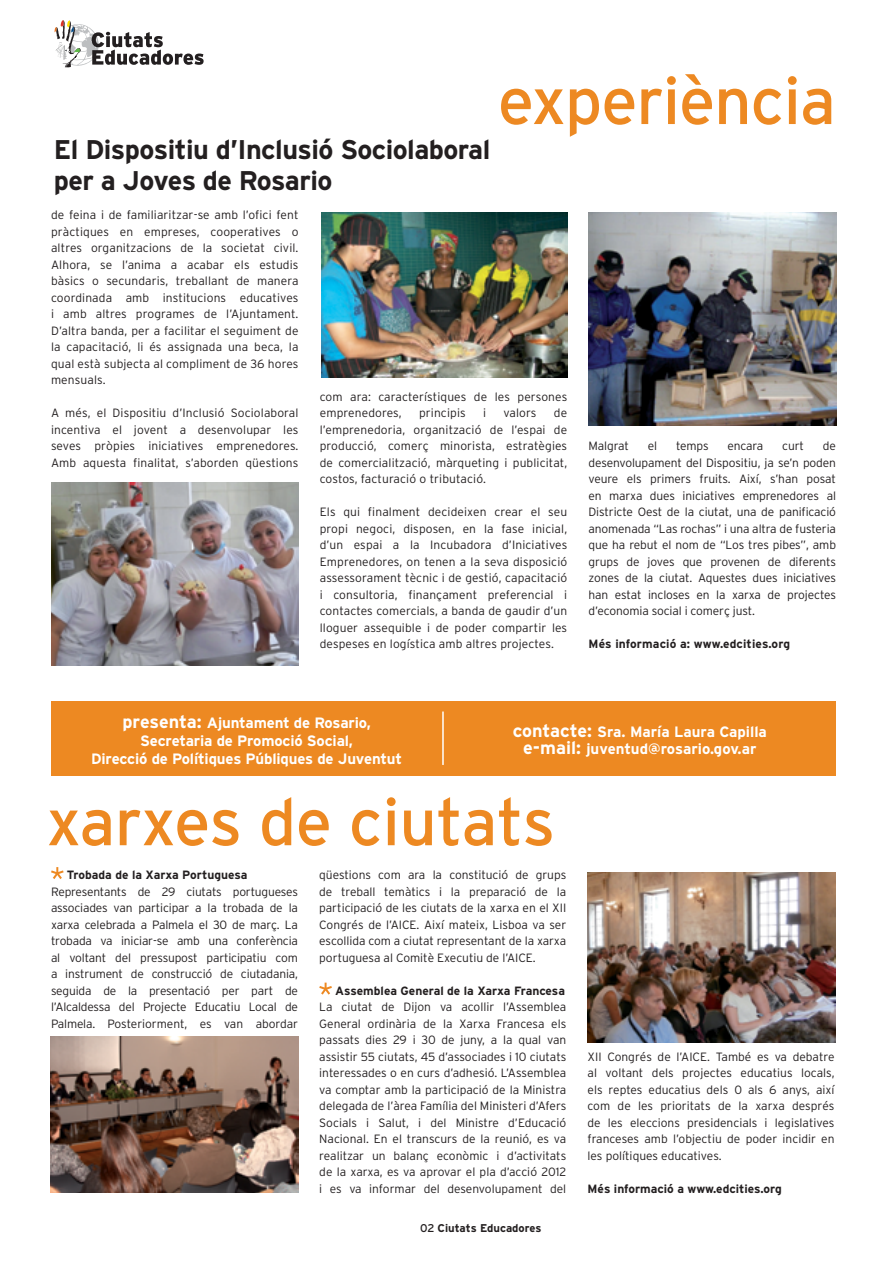
<style>
.page{position:relative;width:893px;height:1263px;background:#fff}
.page>*{position:absolute;margin:0;border:0;box-sizing:border-box;transform-origin:0 0}
.t1{font:66px "Interstate";letter-spacing:-.02em;color:#ed8922}
.t2{font:700 27px/31.5px "Interstate";letter-spacing:-.02em;color:#231f20}
.t3{font:700 15px/18px "Interstate";letter-spacing:-.01em;color:#fff;text-align:center}
.t4{font:300 12px/16.5px "Interstate";color:#231f20;text-align:justify}
.t5{font:700 12px "Interstate";color:#231f20}
.t6{font:700 11.25px "Interstate";color:#231f20}
.s1{font-size:18px}
.s2{font-weight:400}
</style>
<div class="page">
<svg style="left:51px;top:867px;width:13px;height:12px"></svg>
<svg style="left:319px;top:982px;width:13px;height:13px"></svg>
<div style="left:51px;top:701px;width:785px;height:75px;background:#ed8922"></div>
<img style="left:51px;top:483px;width:247px;height:182px">
<hr style="left:442px;top:711px;width:2px;height:54px;background:#fff">
<img style="left:588px;top:213px;width:248px;height:212px">
<img style="left:321px;top:213px;width:246px;height:164px">
<svg style="left:54px;top:20px;width:150px;height:48px"></svg>
<img style="left:51px;top:1036px;width:247px;height:157px">
<img style="left:588px;top:873px;width:247px;height:170px">
<h2 class="t2" style="left:54px;top:133px;width:438px">El Dispositiu d’Inclusió Sociolaboral per a Joves de Rosario</h2>
<h1 class="t1" style="left:498px;top:64px;width:340px">experiència</h1>
<p class="t4" style="left:51px;top:206px;width:249px">de feina i de familiaritzar-se amb l’ofici fent pràctiques en empreses, cooperatives o altres organitzacions de la societat civil.<br>Alhora, se l’anima a acabar els estudis bàsics o secundaris, treballant de manera coordinada amb institucions educatives i amb altres programes de l’Ajuntament.<br>D’altra banda, per a facilitar el seguiment de la capacitació, li és assignada una beca, la qual està subjecta al compliment de 36 hores mensuals.</p>
<p class="t4" style="left:51px;top:404px;width:249px">A més, el Dispositiu d’Inclusió Sociolaboral incentiva el jovent a desenvolupar les seves pròpies iniciatives emprenedores.<br>Amb aquesta finalitat, s’aborden qüestions</p>
<p class="t4" style="left:320px;top:388px;width:249px">com ara: característiques de les persones emprenedores,</p>
<p class="t4" style="left:320px;top:404px;width:249px;text-indent:234px">de l’emprenedoria, organització de l’espai de producció, comerç minorista, estratègies de comercialització, màrqueting i publicitat, costos, facturació o tributació.</p>
<p class="t4" style="left:320px;top:503px;width:249px">Els qui finalment decideixen crear el seu propi negoci, disposen, en la fase inicial, d’un espai a la Incubadora d’Iniciatives Emprenedores, on tenen a la seva disposició assessorament tècnic i de gestió, capacitació i consultoria, finançament preferencial i contactes comercials, a banda de gaudir d’un lloguer assequible i de poder compartir les despeses en logística amb altres projectes.</p>
<p class="t4" style="left:419px;top:404px;width:48px">principis</p>
<p class="t4" style="left:483px;top:404px;width:5px">i</p>
<p class="t4" style="left:503px;top:404px;width:35px">valors</p>
<p class="t4" style="left:588px;top:437px;width:249px;text-indent:234px">de desenvolupament del Dispositiu, ja se’n poden veure els primers fruits. Així, s’han posat en marxa dues iniciatives emprenedores al Districte Oest de la ciutat, una de panificació anomenada “Las rochas” i una altra de fusteria que ha rebut el nom de “Los tres pibes”, amb grups de joves que provenen de diferents zones de la ciutat. Aquestes dues iniciatives han estat incloses en la xarxa de projectes d’economia social i comerç just.</p>
<p class="t5" style="left:588px;top:637px;width:203px">Més informació a: www.edcities.org</p>
<p class="t4" style="left:588px;top:437px;width:42px">Malgrat</p>
<p class="t4" style="left:648px;top:437px;width:11px">el</p>
<p class="t4" style="left:676px;top:437px;width:34px">temps</p>
<p class="t4" style="left:727px;top:437px;width:37px">encara</p>
<p class="t4" style="left:782px;top:437px;width:23px">curt</p>
<p class="t3" style="left:91px;top:714px;width:313px"><span class="s1">presenta:</span> Ajuntament de Rosario,<br>Secretaria de Promoció Social,<br>Direcció de Polítiques Públiques de Juventut</p>
<p class="t3" style="left:513px;top:724px;width:256px;line-height:16.2px"><span class="s1">contacte:</span> Sra. María Laura Capilla <span class="s1">e-mail:</span> juventud@rosario.gov.ar</p>
<h1 class="t1" style="left:46px;top:785px;width:511px">xarxes de ciutats</h1>
<p class="t5" style="left:67px;top:868px;width:182px">Trobada de la Xarxa Portuguesa</p>
<p class="t4" style="left:51px;top:883px;width:249px">Representants de 29 ciutats portugueses associades van participar a la trobada de la xarxa celebrada a Palmela el 30 de març. La trobada va iniciar-se amb una conferència al voltant del pressupost participatiu com a instrument de construcció de ciutadania, seguida de la presentació per part de l’Alcaldessa del Projecte Educatiu Local de Palmela. Posteriorment, es van abordar</p>
<p class="t4" style="left:319px;top:866px;width:248px">qüestions com ara la constitució de grups de treball temàtics i la preparació de la participació de les ciutats de la xarxa en el XII Congrés de l’AICE. Així mateix, Lisboa va ser escollida com a ciutat representant de la xarxa portuguesa al Comitè Executiu de l’AICE.</p>
<p class="t5" style="left:335px;top:984px;width:231px">Assemblea General de la Xarxa Francesa</p>
<p class="t4" style="left:319px;top:998px;width:249px">La ciutat de Dijon va acollir l’Assemblea General ordinària de la Xarxa Francesa els passats dies 29 i 30 de juny, a la qual van assistir 55 ciutats, 45 d’associades i 10 ciutats interessades o en curs d’adhesió. L’Assemblea va comptar amb la participació de la Ministra delegada de l’àrea Família del Ministeri d’Afers Socials i Salut, i del Ministre d’Educació Nacional. En el transcurs de la reunió, es va realitzar un balanç econòmic i d’activitats de la xarxa, es va aprovar el pla d’acció 2012 i es va informar del desenvolupament del</p>
<p class="t6" style="left:420px;top:1222px;width:123px"><span class="s2">02</span> Ciutats Educadores</p>
<p class="t4" style="left:588px;top:1048px;width:249px">XII Congrés de l’AICE. També es va debatre al voltant dels projectes educatius locals, els reptes educatius dels 0 als 6 anys, així com de les prioritats de la xarxa després de les eleccions presidencials i legislatives franceses amb l’objectiu de poder incidir en les polítiques educatives.</p>
<p class="t5" style="left:588px;top:1182px;width:196px">Més informació a www.edcities.org</p>
</div>
